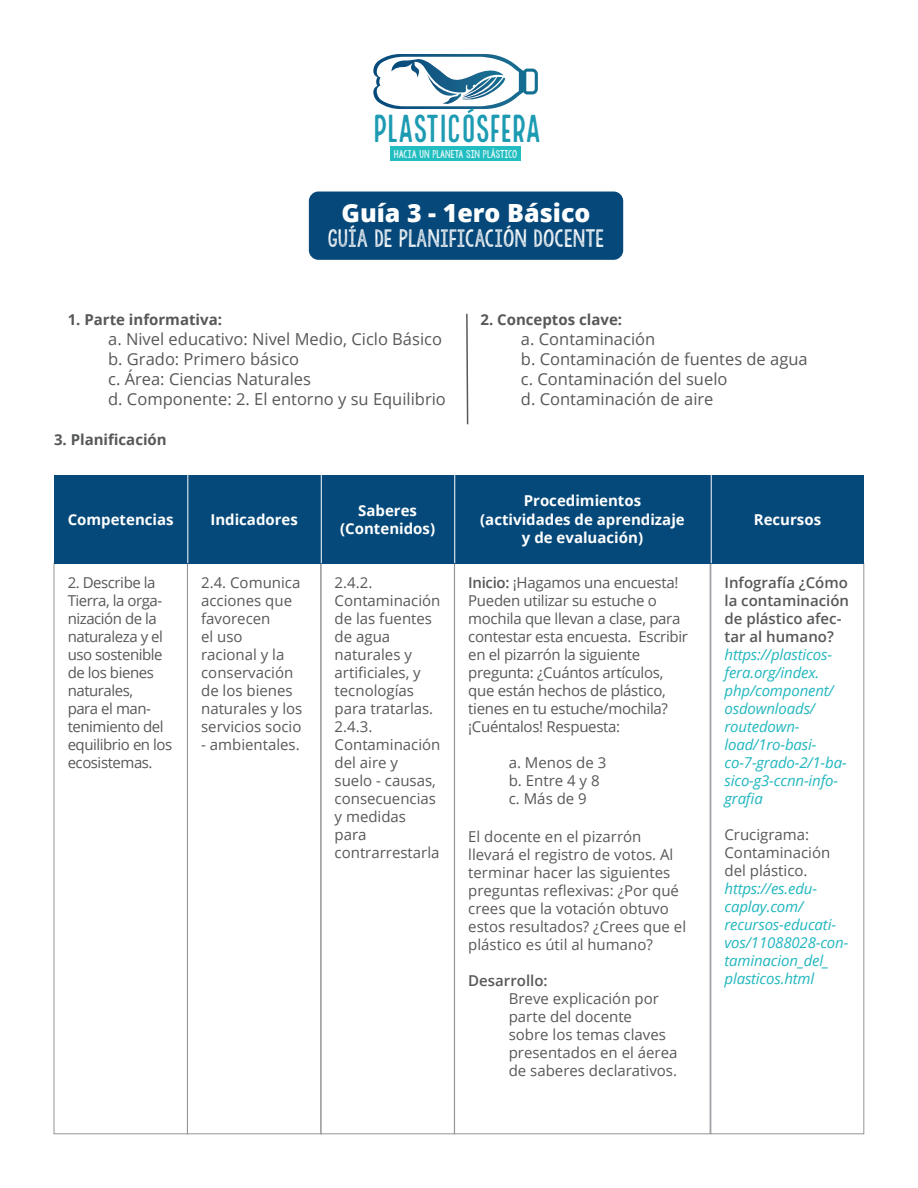
<style>
.page{position:relative;width:918px;height:1188px;background:#fff}
.page>*{position:absolute;margin:0;border:0;box-sizing:border-box;transform-origin:0 0}
.t1{font:38.25px "Local Brewery Sans";letter-spacing:-.09em;color:#1d9bb2}
.t2{font:800 25.05px "Open Sans";color:#fff}
.t3{font:19.65px "KG Allof Me";color:#fff}
.Tabulaciones{font:16.5px "Open Sans";color:#57585a}
.Texto_Normal{font:15px/18px "Open Sans";color:#57585a}
.Texto_Normal-2{font:15px/18px "Open Sans";letter-spacing:-.02em;color:#57585a}
.Enlaces{font:italic 15px/18px "Open Sans";letter-spacing:-.01em;color:#22b7bf}
.Texto_Normal-3{font:15px/18px "Open Sans";letter-spacing:-.03em;color:#57585a}
.Tabulaciones-2{font:15px/18px "Open Sans";color:#57585a}
.Subtítulo{font:700 15px "Open Sans";color:#fff}
.Texto_Normal-4{font:600 15px/18px "Open Sans";color:#57585a}
.Subtítulo-2{font:700 15px "Open Sans";color:#57585a}
.t4{font:8.85px "KG Allof Me";color:#fff}
.s1{font-weight:600}
</style>
<div class="page">
<div style="left:390px;top:146px;width:131px;height:15px;background:#21bdc0"></div>
<svg style="left:373px;top:54px;width:165px;height:59px"></svg>
<div style="left:309px;top:192px;width:314px;height:68px;background:#054879;border-radius:10px"></div>
<svg style="left:466px;top:313px;width:3px;height:112px"></svg>
<div style="left:54px;top:563px;width:134px;height:571px;border:1px solid #939598"></div>
<div style="left:187px;top:563px;width:134px;height:571px;border:1px solid #939598"></div>
<div style="left:321px;top:563px;width:134px;height:571px;border:1px solid #939598"></div>
<div style="left:711px;top:563px;width:153px;height:571px;border:1px solid #939598"></div>
<div style="left:454px;top:563px;width:256px;height:571px;border:1px solid #939598"></div>
<div style="left:54px;top:475px;width:133px;height:88px;background:#05497a"></div>
<div style="left:187px;top:475px;width:134px;height:88px;background:#05497a"></div>
<div style="left:321px;top:475px;width:133px;height:88px;background:#05497a"></div>
<div style="left:711px;top:475px;width:153px;height:88px;background:#05497a"></div>
<div style="left:454px;top:475px;width:257px;height:88px;background:#05497a"></div>
<hr style="left:188px;top:475px;width:1px;height:88px;background:#fff">
<hr style="left:321px;top:475px;width:1px;height:88px;background:#fff">
<hr style="left:454px;top:475px;width:1px;height:88px;background:#fff">
<hr style="left:711px;top:475px;width:1px;height:88px;background:#fff">
<p class="t1" style="left:371px;top:106px;width:173px">PLASTICoSFERA</p>
<p class="t4" style="left:394px;top:148px;width:125px">HACIA UN PLANETA SIN PLÁSTICO</p>
<p class="t2" style="left:341px;top:194px;width:251px">Guía 3 - 1ero Básico</p>
<p class="t3" style="left:328px;top:225px;width:278px">GUÍA DE PLANIFICACIÓN DOCENTE</p>
<p class="Subtítulo-2" style="left:68px;top:309px;width:156px">1. Parte informativa:</p>
<p class="Tabulaciones" style="left:108px;top:328px;width:335px">a. Nivel educativo: Nivel Medio, Ciclo Básico</p>
<p class="Tabulaciones" style="left:108px;top:348px;width:193px">b. Grado: Primero básico</p>
<p class="Tabulaciones" style="left:108px;top:367px;width:204px">c. Área: Ciencias Naturales</p>
<p class="Tabulaciones" style="left:108px;top:387px;width:339px">d. Componente: 2. El entorno y su Equilibrio</p>
<p class="Subtítulo-2" style="left:54px;top:429px;width:114px">3. Planificación</p>
<p class="Subtítulo" style="left:68px;top:509px;width:107px">Competencias</p>
<p class="Subtítulo" style="left:210px;top:509px;width:89px">Indicadores</p>
<p class="Texto_Normal-3" style="left:68px;top:574px;width:106px">2. Describe la<br>Tierra, la orga&shy;nización de la naturaleza y el uso sostenible de los bienes naturales,<br>para el man&shy;tenimiento del equilibrio en los ecosistemas.</p>
<p class="Texto_Normal" style="left:201px;top:574px;width:103px">2.4. Comunica acciones que favorecen<br>el uso<br>racional y la conservación de los bienes naturales y los servicios socio</p>
<p class="Texto_Normal" style="left:201px;top:736px;width:100px">- ambientales.</p>
<p class="Subtítulo" style="left:358px;top:500px;width:60px">Saberes</p>
<p class="Subtítulo" style="left:340px;top:518px;width:96px">(Contenidos)</p>
<p class="Texto_Normal" style="left:335px;top:574px;width:107px">2.4.2.<br>Contaminación de las fuentes de agua naturales y artificiales, y tecnologías para tratarlas.</p>
<p class="Texto_Normal" style="left:335px;top:718px;width:107px">2.4.3.<br>Contaminación del aire y<br>suelo - causas, consecuencias y medidas para contrarrestarla</p>
<p class="Subtítulo-2" style="left:480px;top:309px;width:143px">2. Conceptos clave:</p>
<p class="Tabulaciones" style="left:521px;top:328px;width:136px">a. Contaminación</p>
<p class="Tabulaciones" style="left:521px;top:348px;width:288px">b. Contaminación de fuentes de agua</p>
<p class="Tabulaciones" style="left:521px;top:367px;width:208px">c. Contaminación del suelo</p>
<p class="Tabulaciones" style="left:521px;top:387px;width:194px">d. Contaminación de aire</p>
<p class="Subtítulo" style="left:524px;top:490px;width:119px">Procedimientos</p>
<p class="Subtítulo" style="left:480px;top:509px;width:206px">(actividades de aprendizaje</p>
<p class="Subtítulo" style="left:522px;top:527px;width:123px">y de evaluación)</p>
<p class="Texto_Normal-2" style="left:468px;top:574px;width:221px"><span class="s1">Inicio:</span> ¡Hagamos una encuesta!<br>Pueden utilizar su estuche o mochila que llevan a clase, para contestar esta encuesta. Escribir en el pizarrón la siguiente pregunta: ¿Cuántos artículos, que están hechos de plástico, tienes en tu estuche/mochila? ¡Cuéntalos! Respuesta:</p>
<p class="Tabulaciones-2" style="left:509px;top:754px;width:99px">a. Menos de 3</p>
<p class="Tabulaciones-2" style="left:509px;top:772px;width:92px">b. Entre 4 y 8</p>
<p class="Tabulaciones-2" style="left:509px;top:790px;width:80px">c. Más de 9</p>
<p class="Texto_Normal" style="left:468px;top:827px;width:219px">El docente en el pizarrón llevará el registro de votos. Al terminar hacer las siguientes preguntas reflexivas: ¿Por qué crees que la votación obtuvo estos resultados? ¿Crees que el plástico es útil al humano?</p>
<p class="Texto_Normal-4" style="left:468px;top:972px;width:81px">Desarrollo:</p>
<p class="Tabulaciones-2" style="left:509px;top:989px;width:170px">Breve explicación por parte del docente<br>sobre los temas claves presentados en el áerea de saberes declarativos.</p>
<p class="Subtítulo" style="left:754px;top:509px;width:69px">Recursos</p>
<p class="Texto_Normal-4" style="left:725px;top:574px;width:126px">Infografía ¿Cómo la contaminación de plástico afec&shy;tar al humano?</p>
<p class="Enlaces" style="left:725px;top:646px;width:124px">https://plasticos&shy;fera.org/index. php/component/ osdownloads/ routedown&shy;load/1ro-basi&shy;co-7-grado-2/1-ba&shy;sico-g3-ccnn-info&shy;grafia</p>
<p class="Texto_Normal" style="left:725px;top:826px;width:107px">Crucigrama:<br>Contaminación del plástico.</p>
<p class="Enlaces" style="left:725px;top:880px;width:125px">https://es.edu&shy;caplay.com/ recursos-educati&shy;vos/11088028-con&shy;taminacion_del_ plasticos.html</p>
</div>
